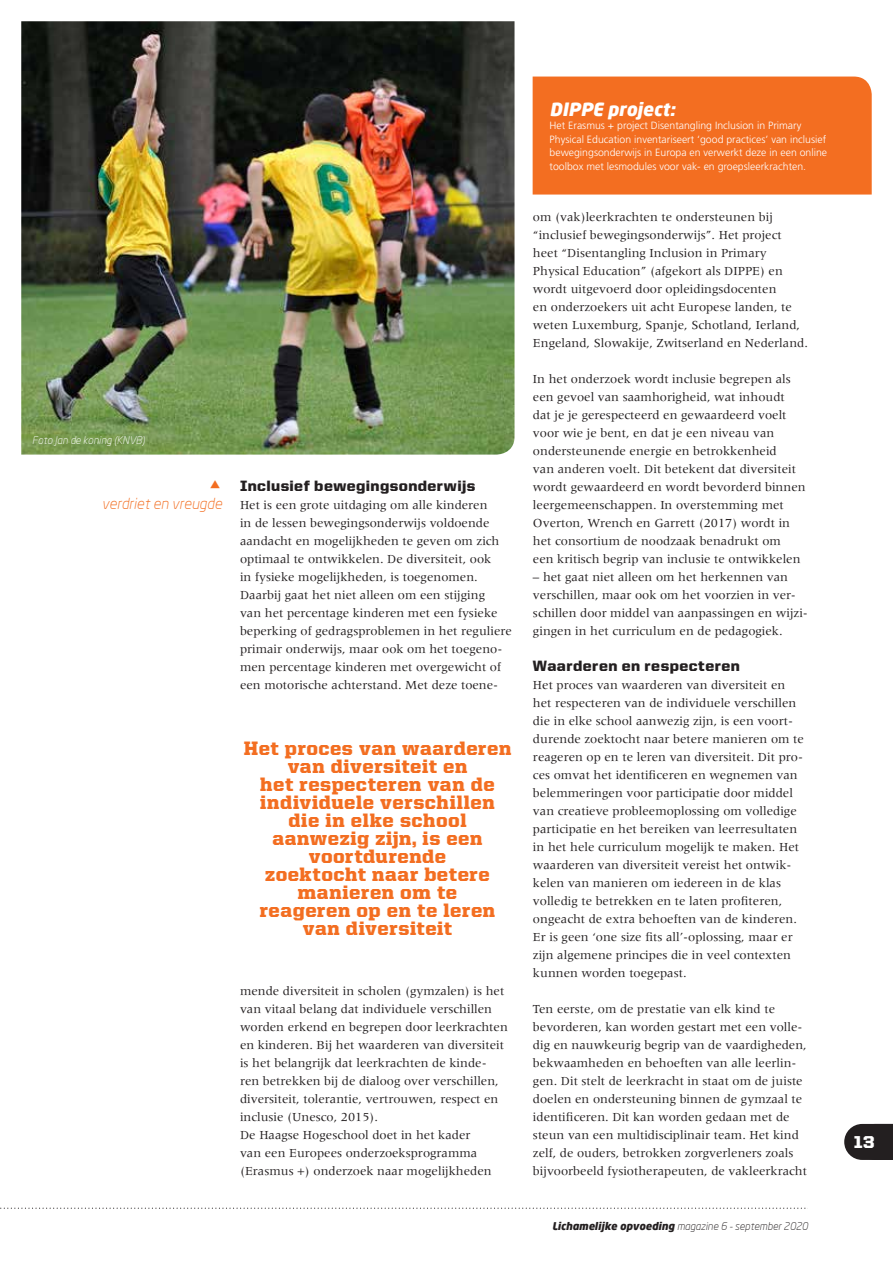
<style>
.page{position:relative;width:893px;height:1263px;background:#fff}
.page>*{position:absolute;margin:0;border:0;box-sizing:border-box;transform-origin:0 0}
.t1{font:900 19.5px/18px "United Serif Reg";letter-spacing:.03em;color:#f36e21;text-align:center}
.t2{font:italic 900 18px "Neo Sans";color:#fff}
.t3{font:900 17.25px "United Sans Reg";color:#fff}
.t4{font:900 15px "United Sans Reg";letter-spacing:.025em;color:#231f20}
.t5{font:italic 300 15px "Neo Sans";color:#f36e21}
.t6{font:12.75px/18px "Meridien LT Std";color:#231f20}
.t7{font:300 10.5px/13.5px "Frutiger LT Std";color:#fff}
.t8{font:italic 300 10.5px "Neo Sans";color:#231f20}
.t9{font:italic 300 10.5px "Neo Sans";color:#fff}
.s1{font-weight:900}
</style>
<div class="page">
<img style="left:21px;top:21px;width:493px;height:434px">
<div style="left:533px;top:77px;width:339px;height:118px;background:#f36e21"></div>
<svg style="left:844px;top:1124px;width:49px;height:36px;background:#353132"></svg>
<svg style="left:0;top:1207px;width:808px;height:2px"></svg>
<p class="t9" style="left:32px;top:434px;width:114px">Foto Jan de koning (KNVB)</p>
<p class="t5" style="left:102px;top:494px;width:122px">verdriet en vreugde</p>
<p class="t4" style="left:240px;top:477px;width:237px">Inclusief bewegingsonderwijs</p>
<p class="t6" style="left:240px;top:495px;width:273px">Het is een grote uitdaging om alle kinderen<br>in de lessen bewegingsonderwijs voldoende aandacht en mogelijkheden te geven om zich optimaal te ontwikkelen. De diversiteit, ook<br>in fysieke mogelijkheden, is toegenomen.<br>Daarbij gaat het niet alleen om een stijging<br>van het percentage kinderen met een fysieke beperking of gedragsproblemen in het reguliere primair onderwijs, maar ook om het toegeno&shy;men percentage kinderen met overgewicht of een motorische achterstand. Met deze toene-</p>
<h1 class="t1" style="left:244px;top:738px;width:269px">Het proces van waarderen van diversiteit en<br>het respecteren van de individuele verschillen die in elke school aanwezig zijn, is een voortdurende<br>zoektocht naar betere manieren om te<br>reageren op en te leren van diversiteit</h1>
<p class="t6" style="left:240px;top:981px;width:269px">mende diversiteit in scholen (gymzalen) is het van vitaal belang dat individuele verschillen worden erkend en begrepen door leerkrachten en kinderen. Bij het waarderen van diversiteit is het belangrijk dat leerkrachten de kinde&shy;ren betrekken bij de dialoog over verschillen, diversiteit, tolerantie, vertrouwen, respect en inclusie (Unesco, 2015).<br>De Haagse Hogeschool doet in het kader<br>van een Europees onderzoeksprogramma (Erasmus +) onderzoek naar mogelijkheden</p>
<h2 class="t2" style="left:550px;top:97px;width:127px">DIPPE project:</h2>
<p class="t7" style="left:550px;top:119px;width:279px">Het Erasmus + project Disentangling Inclusion in Primary Physical Education inventariseert ‘good practices’ van inclusief bewegingsonderwijs in Europa en verwerkt deze in een online toolbox met lesmodules voor vak- en groepsleerkrachten.</p>
<p class="t6" style="left:533px;top:207px;width:276px">om (vak)leerkrachten te ondersteunen bij “inclusief bewegingsonderwijs”. Het project heet “Disentangling Inclusion in Primary Physical Education” (afgekort als DIPPE) en wordt uitgevoerd door opleidingsdocenten<br>en onderzoekers uit acht Europese landen, te weten Luxemburg, Spanje, Schotland, Ierland, Engeland, Slowakije, Zwitserland en Nederland.</p>
<p class="t6" style="left:533px;top:369px;width:274px">In het onderzoek wordt inclusie begrepen als een gevoel van saamhorigheid, wat inhoudt dat je je gerespecteerd en gewaardeerd voelt voor wie je bent, en dat je een niveau van ondersteunende energie en betrokkenheid<br>van anderen voelt. Dit betekent dat diversiteit wordt gewaardeerd en wordt bevorderd binnen leergemeenschappen. In overstemming met Overton, Wrench en Garrett (2017) wordt in het consortium de noodzaak benadrukt om<br>een kritisch begrip van inclusie te ontwikkelen</p>
<p class="t6" style="left:533px;top:567px;width:276px">– het gaat niet alleen om het herkennen van verschillen, maar ook om het voorzien in ver&shy;schillen door middel van aanpassingen en wijzi&shy;gingen in het curriculum en de pedagogiek.</p>
<p class="t4" style="left:533px;top:657px;width:208px">Waarderen en respecteren</p>
<p class="t6" style="left:533px;top:675px;width:272px">Het proces van waarderen van diversiteit en het respecteren van de individuele verschillen die in elke school aanwezig zijn, is een voort&shy;durende zoektocht naar betere manieren om te reageren op en te leren van diversiteit. Dit pro&shy;ces omvat het identificeren en wegnemen van belemmeringen voor participatie door middel van creatieve probleemoplossing om volledige participatie en het bereiken van leerresultaten in het hele curriculum mogelijk te maken. Het waarderen van diversiteit vereist het ontwik&shy;kelen van manieren om iedereen in de klas volledig te betrekken en te laten profiteren, ongeacht de extra behoeften van de kinderen.<br>Er is geen ‘one size fits all’-oplossing, maar er zijn algemene principes die in veel contexten kunnen worden toegepast.</p>
<p class="t6" style="left:533px;top:999px;width:276px">Ten eerste, om de prestatie van elk kind te bevorderen, kan worden gestart met een volle&shy;dig en nauwkeurig begrip van de vaardigheden, bekwaamheden en behoeften van alle leerlin&shy;gen. Dit stelt de leerkracht in staat om de juiste doelen en ondersteuning binnen de gymzaal te identificeren. Dit kan worden gedaan met de steun van een multidisciplinair team. Het kind zelf, de ouders, betrokken zorgverleners zoals bijvoorbeeld fysiotherapeuten, de vakleerkracht</p>
<p class="t8" style="left:552px;top:1220px;width:257px"><span class="s1">Lichamelijke opvoeding</span> magazine 6 - september 2020</p>
<h3 class="t3" style="left:854px;top:1133px;width:23px">13</h3>
</div>
